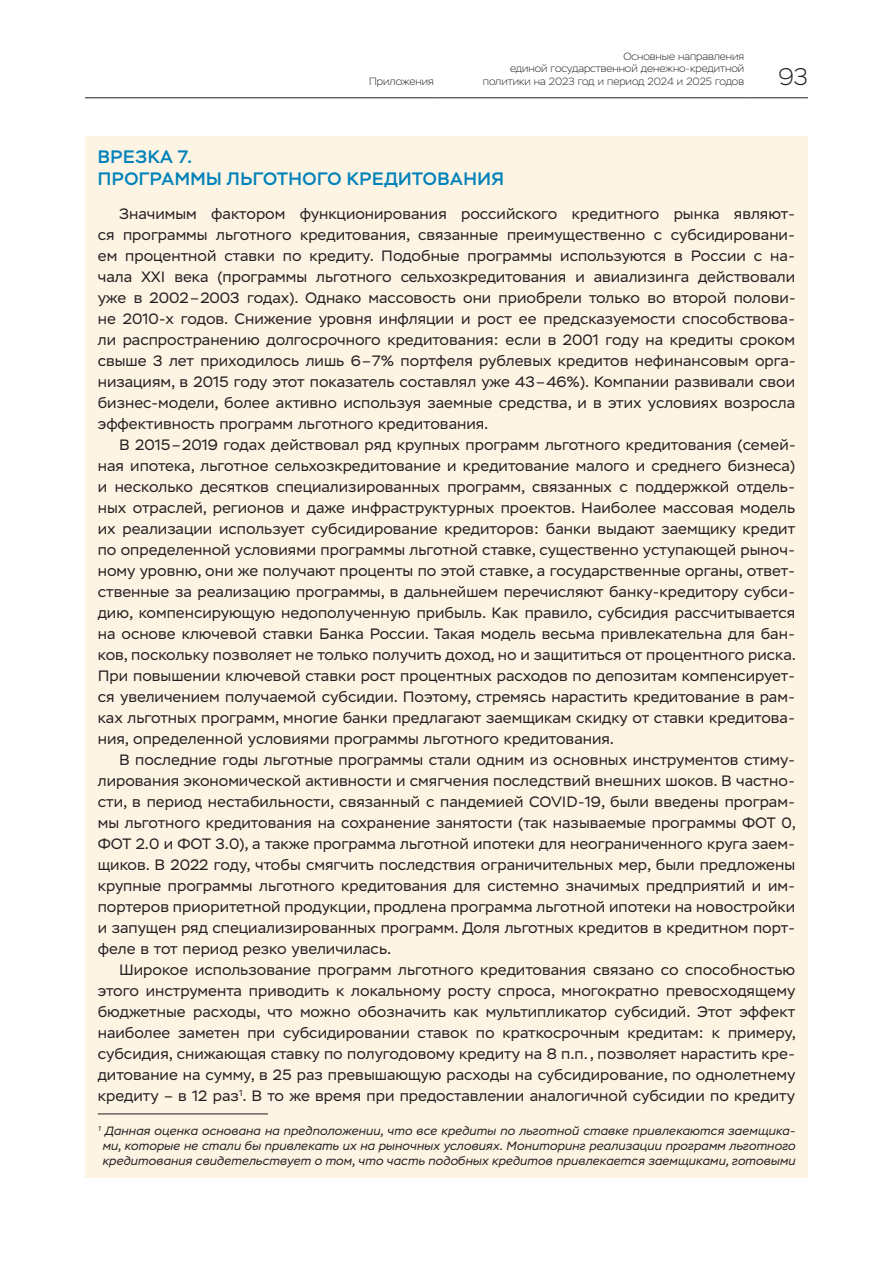
<style>
.page{position:relative;width:893px;height:1263px;background:#fff}
.page>*{position:absolute;margin:0;border:0;box-sizing:border-box;transform-origin:0 0}
.t1{font:200 24px "Stem";color:#231f20}
.Раздел-box_Заголовок{font:500 18px/22.5px "Stem";letter-spacing:.03em;color:#0082ba}
.текст-box{font:15px/21px "Stem Text";color:#231f20;text-align:justify}
.Сноска-box{font:italic 12px/15px "Stem Text";color:#231f20;text-align:center}
.t2{font:200 10.5px/12.6px "Stem";color:#231f20;text-align:right}
</style>
<div class="page">
<hr style="left:85px;top:98px;width:349px;height:1px;background:#231f20">
<hr style="left:434px;top:98px;width:310px;height:1px;background:#231f20">
<hr style="left:744px;top:98px;width:64px;height:1px;background:#231f20">
<div style="left:85px;top:136px;width:723px;height:1042px;background:#fef4e4"></div>
<hr style="left:98px;top:1114px;width:170px;height:1px;background:#231f20">
<p class="t2" style="left:369px;top:75px;width:66px">Приложения</p>
<p class="t2" style="left:483px;top:50px;width:263px">Основные направления<br>единой государственной денежно-кредитной политики на 2023 год и период 2024 и 2025 годов</p>
<h1 class="t1" style="left:778px;top:63px;width:31px">93</h1>
<p class="Раздел-box_Заголовок" style="left:98px;top:145px;width:407px">ВРЕЗКА 7.<br>ПРОГРАММЫ ЛЬГОТНОГО КРЕДИТОВАНИЯ</p>
<p class="текст-box" style="left:98px;top:204px;width:700px;text-indent:21px">Значимым фактором функционирования российского кредитного рынка являют&shy;ся программы льготного кредитования, связанные преимущественно с субсидировани&shy;ем процентной ставки по кредиту. Подобные программы используются в России с на&shy;чала XXI века (программы льготного сельхозкредитования и авиализинга действовали уже в 2002–2003 годах). Однако массовость они приобрели только во второй полови&shy;не 2010‑х годов. Снижение уровня инфляции и рост ее предсказуемости способствова&shy;ли распространению долгосрочного кредитования: если в 2001 году на кредиты сроком свыше 3 лет приходилось лишь 6–7% портфеля рублевых кредитов нефинансовым орга&shy;низациям, в 2015 году этот показатель составлял уже 43–46%). Компании развивали свои бизнес-модели, более активно используя заемные средства, и в этих условиях возросла эффективность программ льготного кредитования.</p>
<p class="текст-box" style="left:98px;top:435px;width:700px;text-indent:21px">В 2015–2019 годах действовал ряд крупных программ льготного кредитования (семей&shy;ная ипотека, льготное сельхозкредитование и кредитование малого и среднего бизнеса) и несколько десятков специализированных программ, связанных с поддержкой отдель&shy;ных отраслей, регионов и даже инфраструктурных проектов. Наиболее массовая модель их реализации использует субсидирование кредиторов: банки выдают заемщику кредит по определенной условиями программы льготной ставке, существенно уступающей рыноч&shy;ному уровню, они же получают проценты по этой ставке, а государственные органы, ответ&shy;ственные за реализацию программы, в дальнейшем перечисляют банку-кредитору субси&shy;дию, компенсирующую недополученную прибыль. Как правило, субсидия рассчитывается на основе ключевой ставки Банка России. Такая модель весьма привлекательна для бан&shy;ков, поскольку позволяет не только получить доход, но и защититься от процентного риска.<br>При повышении ключевой ставки рост процентных расходов по депозитам компенсирует&shy;ся увеличением получаемой субсидии. Поэтому, стремясь нарастить кредитование в рам&shy;ках льготных программ, многие банки предлагают заемщикам скидку от ставки кредитова&shy;ния, определенной условиями программы льготного кредитования.</p>
<p class="текст-box" style="left:98px;top:750px;width:700px;text-indent:21px">В последние годы льготные программы стали одним из основных инструментов стиму&shy;лирования экономической активности и смягчения последствий внешних шоков. В частно&shy;сти, в период нестабильности, связанный с пандемией COVID-19, были введены програм&shy;мы льготного кредитования на сохранение занятости (так называемые программы ФОТ 0, ФОТ 2.0 и ФОТ 3.0), а также программа льготной ипотеки для неограниченного круга заем&shy;щиков. В 2022 году, чтобы смягчить последствия ограничительных мер, были предложены крупные программы льготного кредитования для системно значимых предприятий и им&shy;портеров приоритетной продукции, продлена программа льготной ипотеки на новостройки и запущен ряд специализированных программ. Доля льготных кредитов в кредитном порт&shy;феле в тот период резко увеличилась.</p>
<p class="текст-box" style="left:98px;top:960px;width:700px;text-indent:21px">Широкое использование программ льготного кредитования связано со способностью этого инструмента приводить к локальному росту спроса, многократно превосходящему бюджетные расходы, что можно обозначить как мультипликатор субсидий. Этот эффект наиболее заметен при субсидировании ставок по краткосрочным кредитам: к примеру, субсидия, снижающая ставку по полугодовому кредиту на 8 п.п., позволяет нарастить кре&shy;дитование на сумму, в 25 раз превышающую расходы на субсидирование, по однолетнему кредиту – в 12 раз<sup>1</sup>. В то же время при предоставлении аналогичной субсидии по кредиту</p>
<p class="Сноска-box" style="left:98px;top:1124px;width:699px"><sup>1</sup> Данная оценка основана на предположении, что все кредиты по льготной ставке привлекаются заемщика&shy;ми, которые не стали бы привлекать их на рыночных условиях. Мониторинг реализации программ льготного кредитования свидетельствует о том, что часть подобных кредитов привлекается заемщиками, готовыми</p>
</div>
